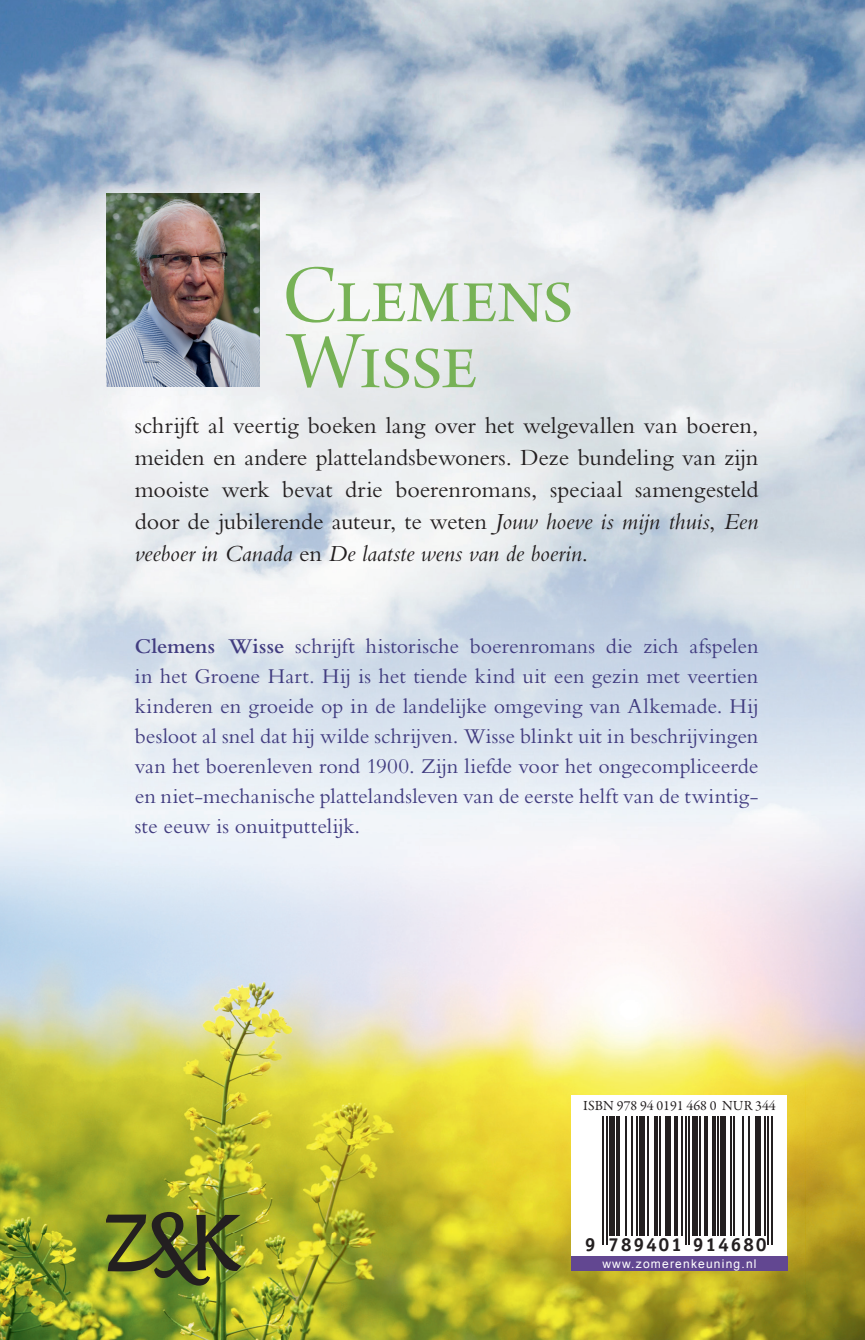
<style>
.page{position:relative;width:865px;height:1340px;background:#fff}
.page>*{position:absolute;margin:0;border:0;box-sizing:border-box;transform-origin:0 0}
.t1{font:86.4px/66px "Arno Pro Display";letter-spacing:-.005em;color:#77b256}
.t2{font:24px/32px "Bembo";letter-spacing:-.005em;color:#231f20;text-align:justify}
.t3{font:22px/30px "Bembo";color:#413c80;text-align:justify}
.t4{font:700 19px "Officina Serif";letter-spacing:.085em;color:#231f20;scale:1.04 1}
.t5{font:14px "Garamond Premr Pro";color:#231f20}
.t6{font:12px "Arial";letter-spacing:.1em;color:#fff}
.s1{font-style:italic}
.s2{font-weight:600}
</style>
<div class="page">
<img style="left:60px;top:0;width:804px;height:811px">
<img style="left:0;top:0;width:60px;height:811px">
<img style="left:0;top:811px;width:864px;height:528px">
<svg style="left:106px;top:1211px;width:135px;height:74px;background:#697426"></svg>
<svg style="left:571px;top:1094px;width:215px;height:161px"></svg>
<div style="left:571px;top:1255px;width:216px;height:15px;background:#624791"></div>
<hr style="left:601px;top:1115px;width:2px;height:129px;background:#231f20">
<hr style="left:605px;top:1115px;width:2px;height:129px;background:#231f20">
<div style="left:608px;top:1115px;width:6px;height:120px;background:#231f20"></div>
<hr style="left:616px;top:1115px;width:3px;height:120px;background:#231f20">
<hr style="left:625px;top:1115px;width:1px;height:120px;background:#231f20">
<hr style="left:630px;top:1115px;width:2px;height:120px;background:#231f20">
<hr style="left:635px;top:1115px;width:2px;height:120px;background:#231f20">
<div style="left:639px;top:1115px;width:5px;height:120px;background:#231f20"></div>
<hr style="left:646px;top:1115px;width:2px;height:120px;background:#231f20">
<svg style="left:653px;top:1115px;width:4px;height:120px"></svg>
<hr style="left:659px;top:1115px;width:2px;height:120px;background:#231f20">
<div style="left:664px;top:1115px;width:6px;height:120px;background:#231f20"></div>
<svg style="left:673px;top:1115px;width:4px;height:120px"></svg>
<hr style="left:681px;top:1115px;width:1px;height:120px;background:#231f20">
<hr style="left:684px;top:1115px;width:2px;height:129px;background:#231f20">
<hr style="left:688px;top:1115px;width:1px;height:129px;background:#231f20">
<div style="left:691px;top:1115px;width:6px;height:120px;background:#231f20"></div>
<hr style="left:698px;top:1115px;width:2px;height:120px;background:#231f20">
<hr style="left:704px;top:1115px;width:3px;height:120px;background:#231f20">
<svg style="left:711px;top:1115px;width:4px;height:120px"></svg>
<hr style="left:716px;top:1115px;width:2px;height:120px;background:#231f20">
<div style="left:720px;top:1115px;width:5px;height:120px;background:#231f20"></div>
<hr style="left:729px;top:1115px;width:2px;height:120px;background:#231f20">
<hr style="left:733px;top:1115px;width:1px;height:120px;background:#231f20">
<hr style="left:741px;top:1115px;width:2px;height:120px;background:#231f20">
<hr style="left:747px;top:1115px;width:2px;height:120px;background:#231f20">
<div style="left:754px;top:1115px;width:5px;height:120px;background:#231f20"></div>
<hr style="left:763px;top:1115px;width:2px;height:120px;background:#231f20">
<hr style="left:767px;top:1115px;width:1px;height:129px;background:#231f20">
<hr style="left:770px;top:1115px;width:2px;height:129px;background:#231f20">
<img style="left:106px;top:194px;width:153px;height:192px">
<h1 class="t1" style="left:282px;top:268px;width:292px">Clemens<br>Wisse</h1>
<p class="t2" style="left:135px;top:409px;width:624px">schrijft al veertig boeken lang over het welgevallen van boeren, meiden en andere plattelandsbewoners. Deze bun deling van zijn mooiste werk bevat drie boerenromans, speciaal samengesteld door de jubilerende auteur, te weten <span class="s1">Jouw hoeve is mijn thuis</span>, <span class="s1">Een veeboer in Canada</span> en <span class="s1">De laatste wens van de boerin</span>.</p>
<p class="t3" style="left:135px;top:630px;width:624px"><span class="s2">Clemens Wisse</span> schrijft historische boerenromans die zich af spelen in het Groene Hart. Hij is het tiende kind uit een gezin met veertien kinderen en groeide op in de landelijke omgeving van Alkemade. Hij besloot al snel dat hij wilde schrijven. Wisse blinkt uit in beschrij vingen van het boerenleven rond 1900. Zijn liefde voor het ongecompliceerde en niet-mechanische plattelandsleven van de eerste helft van de twintig&shy;ste eeuw is onuitputtelijk.</p>
<p class="t5" style="left:583px;top:1097px;width:194px">ISBN 978 94 0191 468 0 NUR 344</p>
<p class="t4" style="left:584px;top:1232px;width:176px">9 789401 914680</p>
<p class="t6" style="left:602px;top:1255px;width:156px">www.zomerenkeuning.nl</p>
</div>
